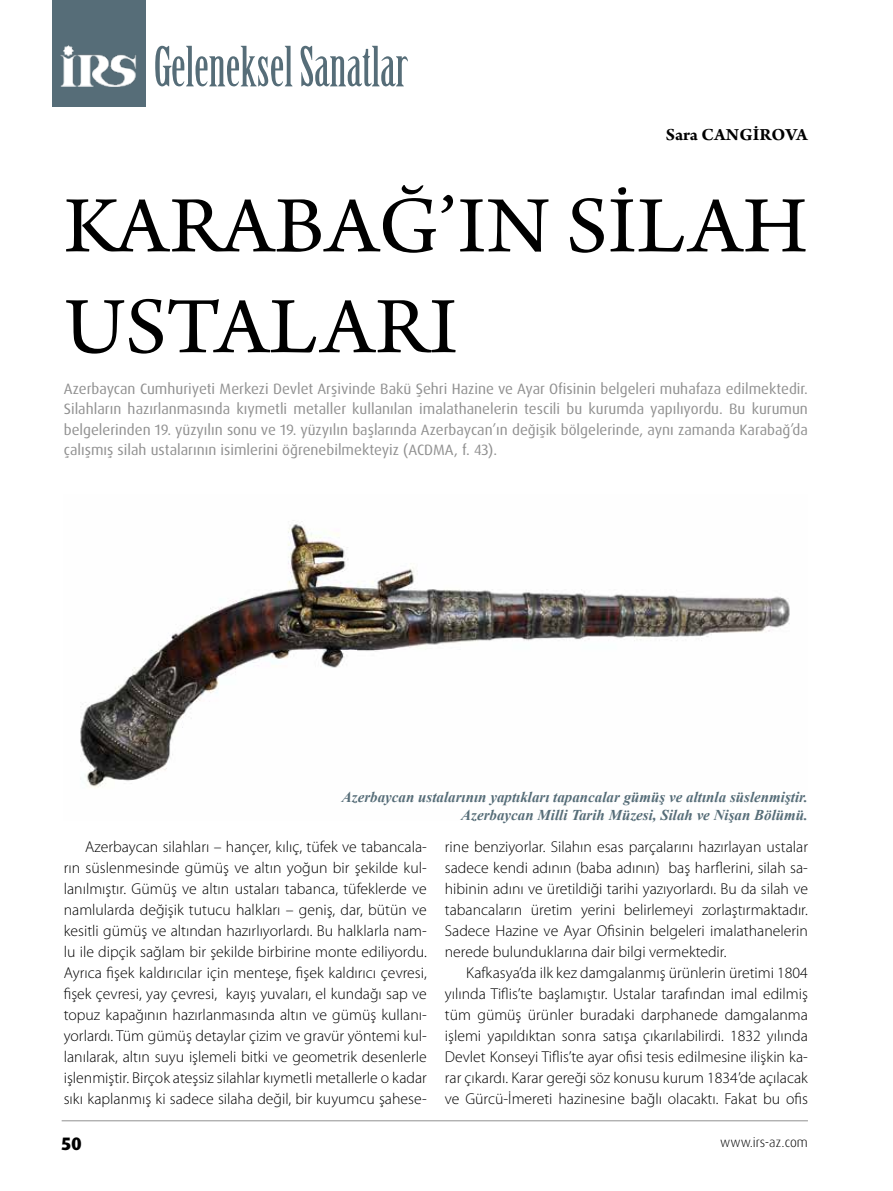
<style>
.page{position:relative;width:893px;height:1191px;background:#fff}
.page>*{position:absolute;margin:0;border:0;box-sizing:border-box;transform-origin:0 0}
.t1{font:84px/100.8px "Arno Pro";letter-spacing:.015em;color:#000}
.t2{font:54.15px "Birch Std";color:#566d78}
.t3{font:700 18px "Arno Pro";letter-spacing:-.005em;color:#000}
.t4{font:800 18px "Dax Pro";color:#000}
.t5{font:300 15.75px/21px "Myriad Pro";color:#000;text-align:justify}
.t6{font:15px/20.2px "Dax Pro";color:#909090;text-align:justify}
.t7{font:italic 700 15px/18px "Times New Roman";color:#566d78;text-align:right}
.t8{font:300 13.5px "Dax Pro";color:#000}
</style>
<div class="page">
<hr style="left:62px;top:1120px;width:746px;height:1px;background:#909090">
<img style="left:80px;top:521px;width:710px;height:267px">
<div style="left:52px;top:0;width:94px;height:106px;background:#566d78"></div>
<img style="left:60px;top:45px;width:77px;height:41px">
<h2 class="t2" style="left:154px;top:36px;width:255px">Geleneksel Sanatlar</h2>
<p class="t3" style="left:666px;top:124px;width:140px">Sara Cangİrova</p>
<h1 class="t1" style="left:64px;top:180px;width:745px">KARABAĞ’IN SİLAH<br>USTALARI</h1>
<p class="t6" style="left:64px;top:379px;width:746px">Azerbaycan Cumhuriyeti Merkezi Devlet Arşivinde Bakü Şehri Hazine ve Ayar Ofisinin belgeleri muhafaza edilmektedir.<br>Silahların hazırlanmasında kıymetli metaller kullanılan imalathanelerin tescili bu kurumda yapılıyordu. Bu kurumun belgelerinden 19. yüzyılın sonu ve 19. yüzyılın başlarında Azerbaycan’ın değişik bölgelerinde, aynı zamanda Karabağ’da çalışmış silah ustalarının isimlerini öğrenebilmekteyiz (ACDMA, f. 43).</p>
<p class="t7" style="left:342px;top:787px;width:467px">Azerbaycan ustalarının yaptıkları tapancalar gümüş ve altınla süslenmiştir.<br>Azerbaycan Milli Tarih Müzesi, Silah ve Nişan Bölümü.</p>
<p class="t5" style="left:64px;top:837px;width:365px;text-indent:21px">Azerbaycan silahları – hançer, kılıç, tüfek ve tabancala&shy;rın süslenmesinde gümüş ve altın yoğun bir şekilde kul&shy;lanılmıştır. Gümüş ve altın ustaları tabanca, tüfeklerde ve namlularda değişik tutucu halkları – geniş, dar, bütün ve kesitli gümüş ve altından hazırlıyorlardı. Bu halklarla nam&shy;lu ile dipçik sağlam bir şekilde birbirine monte ediliyordu.<br>Ayrıca fişek kaldırıcılar için menteşe, fişek kaldırıcı çevresi, fişek çevresi, yay çevresi, kayış yuvaları, el kundağı sap ve topuz kapağının hazırlanmasında altın ve gümüş kullanı&shy;yorlardı. Tüm gümüş detaylar çizim ve gravür yöntemi kul&shy;lanılarak, altın suyu işlemeli bitki ve geometrik desenlerle işlenmiştir. Birçok ateşsiz silahlar kıymetli metallerle o kadar sıkı kaplanmış ki sadece silaha değil, bir kuyumcu şahese-</p>
<p class="t5" style="left:445px;top:837px;width:365px">rine benziyorlar. Silahın esas parçalarını hazırlayan ustalar sadece kendi adının (baba adının) baş harflerini, silah sa&shy;hibinin adını ve üretildiği tarihi yazıyorlardı. Bu da silah ve tabancaların üretim yerini belirlemeyi zorlaştırmaktadır.<br>Sadece Hazine ve Ayar Ofisinin belgeleri imalathanelerin nerede bulunduklarına dair bilgi vermektedir.</p>
<p class="t5" style="left:445px;top:962px;width:365px;text-indent:21px">Kafkasya’da ilk kez damgalanmış ürünlerin üretimi 1804 yılında Tiflis’te başlamıştır. Ustalar tarafından imal edilmiş tüm gümüş ürünler buradaki darphanede damgalanma işlemi yapıldıktan sonra satışa çıkarılabilirdi. 1832 yılında Devlet Konseyi Tiflis’te ayar ofisi tesis edilmesine ilişkin ka&shy;rar çıkardı. Karar gereği söz konusu kurum 1834’de açılacak ve Gürcü-İmereti hazinesine bağlı olacaktı. Fakat bu ofis</p>
<p class="t4" style="left:62px;top:1131px;width:22px">50</p>
<p class="t8" style="left:720px;top:1133px;width:89px">www.irs-az.com</p>
</div>
